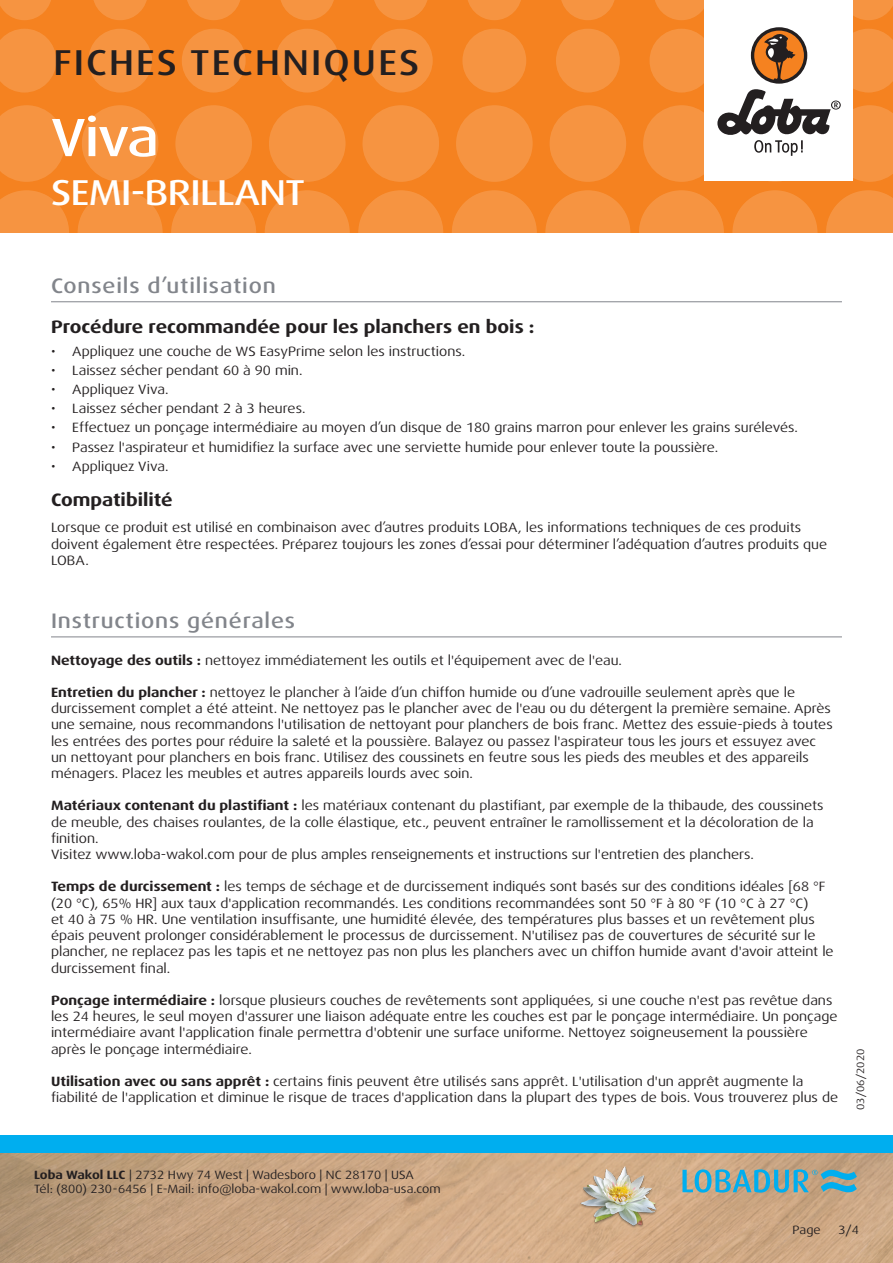
<style>
.page{position:relative;width:893px;height:1263px;background:#fff}
.page>*{position:absolute;margin:0;border:0;box-sizing:border-box;transform-origin:0 0}
.t1{font:500 expanded 54px "Dax Pro";color:#fff}
.t2{font:500 expanded 36px "Dax Pro";letter-spacing:.06em;color:#231f20}
.t3{font:500 expanded 36px "Dax Pro";letter-spacing:-.015em;color:#fff}
.Titel_grau{font:500 expanded 21px "Dax Pro";letter-spacing:.04em;color:#82858b}
.t4{font:700 expanded 18px "Dax Pro";color:#231f20}
.Text{font:expanded 13.5px/16.2px "Dax Pro";color:#231f20}
.t5{font:expanded 12px/14.4px "Dax Pro";color:#231f20}
.t6{font:expanded 10.5px "Dax Pro";color:#231f20}
.s1{font-weight:700}
</style>
<div class="page">
<div style="left:0;top:0;width:893px;height:233px;background:#f58220"></div>
<svg style="left:0;top:190px;width:69px;height:43px"></svg>
<svg style="left:78px;top:190px;width:85px;height:85px;fill:#f69441"></svg>
<svg style="left:171px;top:190px;width:85px;height:85px;fill:#f69441"></svg>
<svg style="left:265px;top:190px;width:85px;height:85px;fill:#f69441"></svg>
<svg style="left:358px;top:190px;width:85px;height:85px;fill:#f69441"></svg>
<svg style="left:545px;top:190px;width:85px;height:85px;fill:#f69441"></svg>
<svg style="left:452px;top:190px;width:85px;height:85px;fill:#f69441"></svg>
<svg style="left:732px;top:190px;width:85px;height:85px;fill:#f69441"></svg>
<svg style="left:639px;top:190px;width:85px;height:85px;fill:#f69441"></svg>
<svg style="left:826px;top:190px;width:67px;height:43px"></svg>
<svg style="left:0;top:105px;width:65px;height:77px"></svg>
<svg style="left:82px;top:105px;width:76px;height:77px"></svg>
<svg style="left:175px;top:105px;width:77px;height:77px"></svg>
<svg style="left:269px;top:105px;width:76px;height:77px"></svg>
<svg style="left:456px;top:105px;width:77px;height:77px"></svg>
<svg style="left:362px;top:105px;width:77px;height:77px"></svg>
<svg style="left:550px;top:105px;width:76px;height:77px"></svg>
<svg style="left:0;top:29px;width:56px;height:63px"></svg>
<svg style="left:182px;top:29px;width:64px;height:63px"></svg>
<svg style="left:88px;top:29px;width:64px;height:63px"></svg>
<svg style="left:275px;top:29px;width:64px;height:63px"></svg>
<svg style="left:462px;top:29px;width:64px;height:63px"></svg>
<svg style="left:369px;top:29px;width:64px;height:63px"></svg>
<svg style="left:556px;top:29px;width:64px;height:63px"></svg>
<svg style="left:0;top:0;width:51px;height:20px"></svg>
<svg style="left:187px;top:0;width:53px;height:20px"></svg>
<svg style="left:468px;top:0;width:53px;height:20px"></svg>
<svg style="left:655px;top:0;width:49px;height:20px"></svg>
<svg style="left:93px;top:0;width:54px;height:20px"></svg>
<svg style="left:374px;top:0;width:54px;height:20px"></svg>
<svg style="left:281px;top:0;width:53px;height:20px"></svg>
<svg style="left:561px;top:0;width:54px;height:20px"></svg>
<svg style="left:853px;top:0;width:40px;height:20px"></svg>
<img style="left:0;top:1152px;width:893px;height:111px">
<div style="left:0;top:1135px;width:893px;height:17px;background:#00aeef"></div>
<div style="left:704px;top:0;width:149px;height:181px;background:#fff"></div>
<svg style="left:643px;top:29px;width:250px;height:153px"></svg>
<img style="left:578px;top:1161px;width:82px;height:81px">
<svg style="left:682px;top:1169px;width:175px;height:24px;background:#75a8ae"></svg>
<hr style="left:51px;top:636px;width:791px;height:1px;background:#82858b">
<hr style="left:51px;top:301px;width:791px;height:1px;background:#82858b">
<h2 class="t2" style="left:53px;top:40px;width:367px">FICHES TECHNIQUES</h2>
<p class="t1" style="left:51px;top:103px;width:109px">Viva</p>
<h2 class="t3" style="left:51px;top:169px;width:255px">SEMI-BRILLANT</h2>
<p class="Titel_grau" style="left:51px;top:272px;width:226px">Conseils d’utilisation</p>
<p class="t4" style="left:51px;top:315px;width:485px">Procédure recommandée pour les planchers en bois :</p>
<p class="Text" style="left:51px;top:343px;width:416px">• Appliquez une couche de WS EasyPrime selon les instructions.</p>
<p class="Text" style="left:51px;top:362px;width:253px">• Laissez sécher pendant 60 à 90 min.</p>
<p class="Text" style="left:51px;top:381px;width:119px">• Appliquez Viva.</p>
<p class="Text" style="left:51px;top:400px;width:256px">• Laissez sécher pendant 2 à 3 heures.</p>
<p class="Text" style="left:51px;top:420px;width:748px">• Effectuez un ponçage intermédiaire au moyen d’un disque de 180 grains marron pour enlever les grains surélevés.</p>
<p class="Text" style="left:51px;top:439px;width:669px">• Passez l'aspirateur et humidifiez la surface avec une serviette humide pour enlever toute la poussière.</p>
<p class="Text" style="left:51px;top:458px;width:119px">• Appliquez Viva.</p>
<p class="t4" style="left:51px;top:488px;width:123px">Compatibilité</p>
<p class="Text" style="left:51px;top:520px;width:778px">Lorsque ce produit est utilisé en combinaison avec d’autres produits LOBA, les informations techniques de ces produits doivent également être respectées. Préparez toujours les zones d’essai pour déterminer l’adéquation d’autres produits que<br>LOBA.</p>
<p class="Titel_grau" style="left:51px;top:607px;width:246px">Instructions générales</p>
<p class="Text" style="left:51px;top:652px;width:572px"><span class="s1">Nettoyage des outils :</span> nettoyez immédiatement les outils et l'équipement avec de l'eau.</p>
<p class="Text" style="left:51px;top:684px;width:783px"><span class="s1">Entretien du plancher :</span> nettoyez le plancher à l’aide d’un chiffon humide ou d’une vadrouille seulement après que le durcissement complet a été atteint. Ne nettoyez pas le plancher avec de l'eau ou du détergent la première semaine. Après une semaine, nous recommandons l'utilisation de nettoyant pour planchers de bois franc. Mettez des essuie-pieds à toutes les entrées des portes pour réduire la saleté et la poussière. Balayez ou passez l'aspirateur tous les jours et essuyez avec un nettoyant pour planchers en bois franc. Utilisez des coussinets en feutre sous les pieds des meubles et des appareils ménagers. Placez les meubles et autres appareils lourds avec soin.</p>
<p class="Text" style="left:51px;top:798px;width:774px"><span class="s1">Matériaux contenant du plastifiant :</span> les matériaux contenant du plastifiant, par exemple de la thibaude, des coussinets de meuble, des chaises roulantes, de la colle élastique, etc., peuvent entraîner le ramollissement et la décoloration de la finition.</p>
<p class="Text" style="left:51px;top:846px;width:704px">Visitez www.loba-wakol.com pour de plus amples renseignements et instructions sur l'entretien des planchers.</p>
<p class="Text" style="left:51px;top:879px;width:784px"><span class="s1">Temps de durcissement :</span> les temps de séchage et de durcissement indiqués sont basés sur des conditions idéales [68 °F (20 °C), 65% HR] aux taux d'application recommandés. Les conditions recommandées sont 50 °F à 80 °F (10 °C à 27 °C)<br>et 40 à 75 % HR. Une ventilation insuffisante, une humidité élevée, des températures plus basses et un revêtement plus épais peuvent prolonger considérablement le processus de durcissement. N'utilisez pas de couvertures de sécurité sur le plancher, ne replacez pas les tapis et ne nettoyez pas non plus les planchers avec un chiffon humide avant d'avoir atteint le durcissement final.</p>
<p class="Text" style="left:51px;top:992px;width:788px"><span class="s1">Ponçage intermédiaire :</span> lorsque plusieurs couches de revêtements sont appliquées, si une couche n'est pas revêtue dans les 24 heures, le seul moyen d'assurer une liaison adéquate entre les couches est par le ponçage intermédiaire. Un ponçage intermédiaire avant l'application finale permettra d'obtenir une surface uniforme. Nettoyez soigneusement la poussière après le ponçage intermédiaire.</p>
<p class="Text" style="left:51px;top:1073px;width:789px"><span class="s1">Utilisation avec ou sans apprêt :</span> certains finis peuvent être utilisés sans apprêt. L'utilisation d'un apprêt augmente la fiabilité de l'application et diminue le risque de traces d'application dans la plupart des types de bois. Vous trouverez plus de</p>
<p class="t6" style="left:854px;top:1110px;width:63px;rotate:-90deg">03/06/2020</p>
<p class="t5" style="left:34px;top:1167px;width:408px"><span class="s1">Loba Wakol LLC</span> | 2732 Hwy 74 West | Wadesboro | NC 28170 | USA<br>Tél: (800) 230-6456 | E-Mail: info@loba-wakol.com | www.loba-usa.com</p>
<p class="t5" style="left:793px;top:1223px;width:30px">Page</p>
<p class="t5" style="left:838px;top:1223px;width:22px">3/4</p>
</div>
